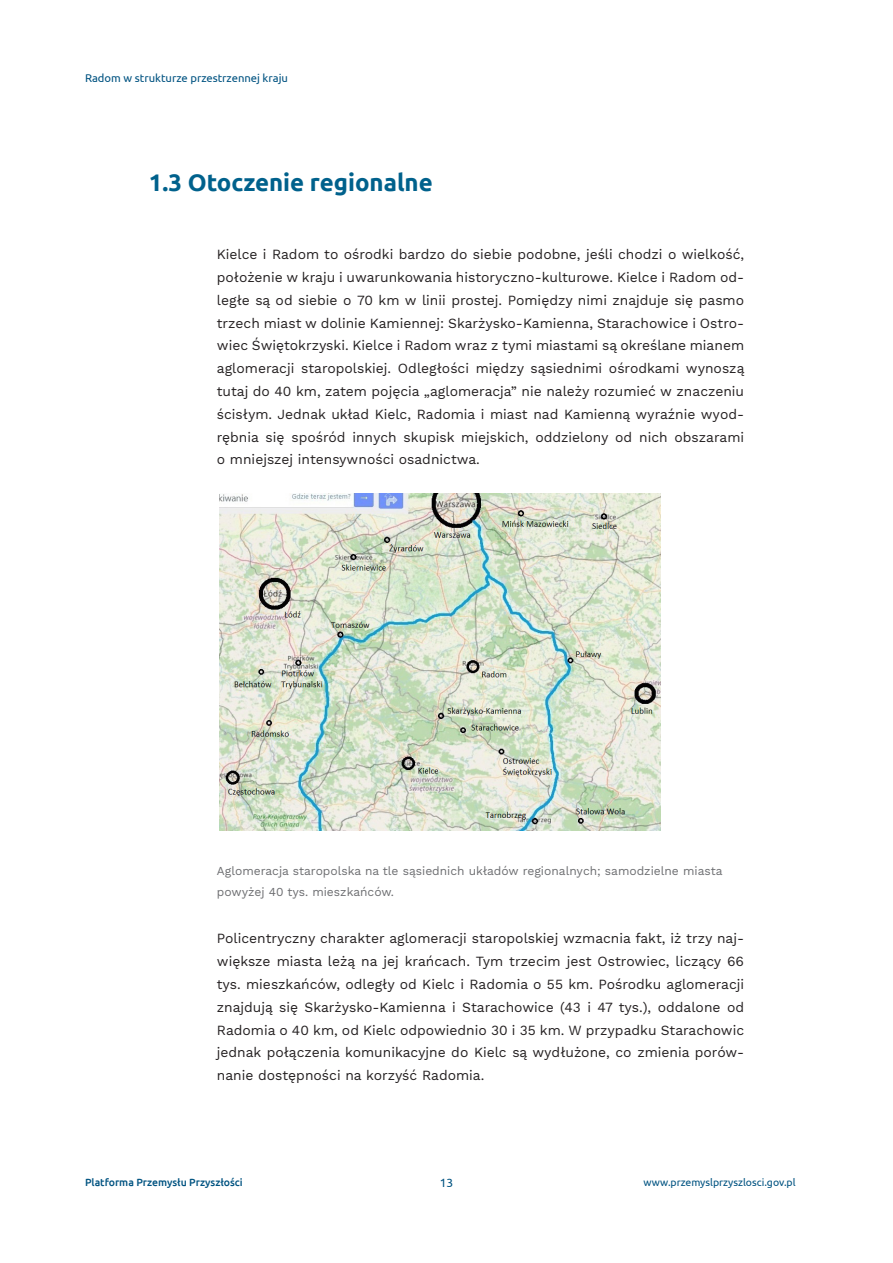
<style>
.page{position:relative;width:893px;height:1263px;background:#fff}
.page>*{position:absolute;margin:0;border:0;box-sizing:border-box;transform-origin:0 0}
.Tytuły{font:700 24px "Ubuntu";color:#00618c}
.NORMALNY{font:13.8px/22.8px "Work Sans";color:#231f20;text-align:justify}
.podpis_pod_obrazkiem{font:12px/21px "Work Sans";color:#6c6d70}
.t1{font:12px "Ubuntu";color:#005381}
.t2{font:11.25px "Ubuntu";color:#005381}
.t3{font:10.5px "Ubuntu";color:#005381}
.t4{font:500 10.5px "Ubuntu";color:#005381}
</style>
<div class="page">
<img style="left:219px;top:493px;width:442px;height:337px">
<p class="t2" style="left:85px;top:71px;width:204px">Radom w strukturze przestrzennej kraju</p>
<p class="Tytuły" style="left:149px;top:168px;width:285px">1.3 Otoczenie regionalne</p>
<p class="NORMALNY" style="left:217px;top:244px;width:529px">Kielce i Radom to ośrodki bardzo do siebie podobne, jeśli chodzi o wielkość, położenie w kraju i uwarunkowania historyczno-kulturowe. Kielce i Radom od&shy;ległe są od siebie o 70 km w linii prostej. Pomiędzy nimi znajduje się pasmo trzech miast w dolinie Kamiennej: Skarżysko-Kamienna, Starachowice i Ostro&shy;wiec Świętokrzyski. Kielce i Radom wraz z tymi miastami są określane mianem aglomeracji staropolskiej. Odległości między sąsiednimi ośrodkami wynoszą tutaj do 40 km, zatem pojęcia „aglomeracja” nie należy rozumieć w znaczeniu ścisłym. Jednak układ Kielc, Radomia i miast nad Kamienną wyraźnie wyod&shy;rębnia się spośród innych skupisk miejskich, oddzielony od nich obszarami o mniejszej intensywności osadnictwa.</p>
<p class="podpis_pod_obrazkiem" style="left:217px;top:861px;width:507px">Aglomeracja staropolska na tle sąsiednich układów regionalnych; samodzielne miasta powyżej 40 tys. mieszkańców.</p>
<p class="NORMALNY" style="left:217px;top:928px;width:529px">Policentryczny charakter aglomeracji staropolskiej wzmacnia fakt, iż trzy naj&shy;większe miasta leżą na jej krańcach. Tym trzecim jest Ostrowiec, liczący 66 tys. mieszkańców, odległy od Kielc i Radomia o 55 km. Pośrodku aglomeracji znajdują się Skarżysko-Kamienna i Starachowice (43 i 47 tys.), oddalone od Radomia o 40 km, od Kielc odpowiednio 30 i 35 km. W przypadku Starachowic jednak połączenia komunikacyjne do Kielc są wydłużone, co zmienia porów&shy;nanie dostępności na korzyść Radomia.</p>
<p class="t4" style="left:85px;top:1176px;width:159px">Platforma Przemysłu Przyszłości</p>
<p class="t1" style="left:440px;top:1176px;width:15px">13</p>
<p class="t3" style="left:643px;top:1176px;width:154px">www.przemyslprzyszlosci.gov.pl</p>
</div>
